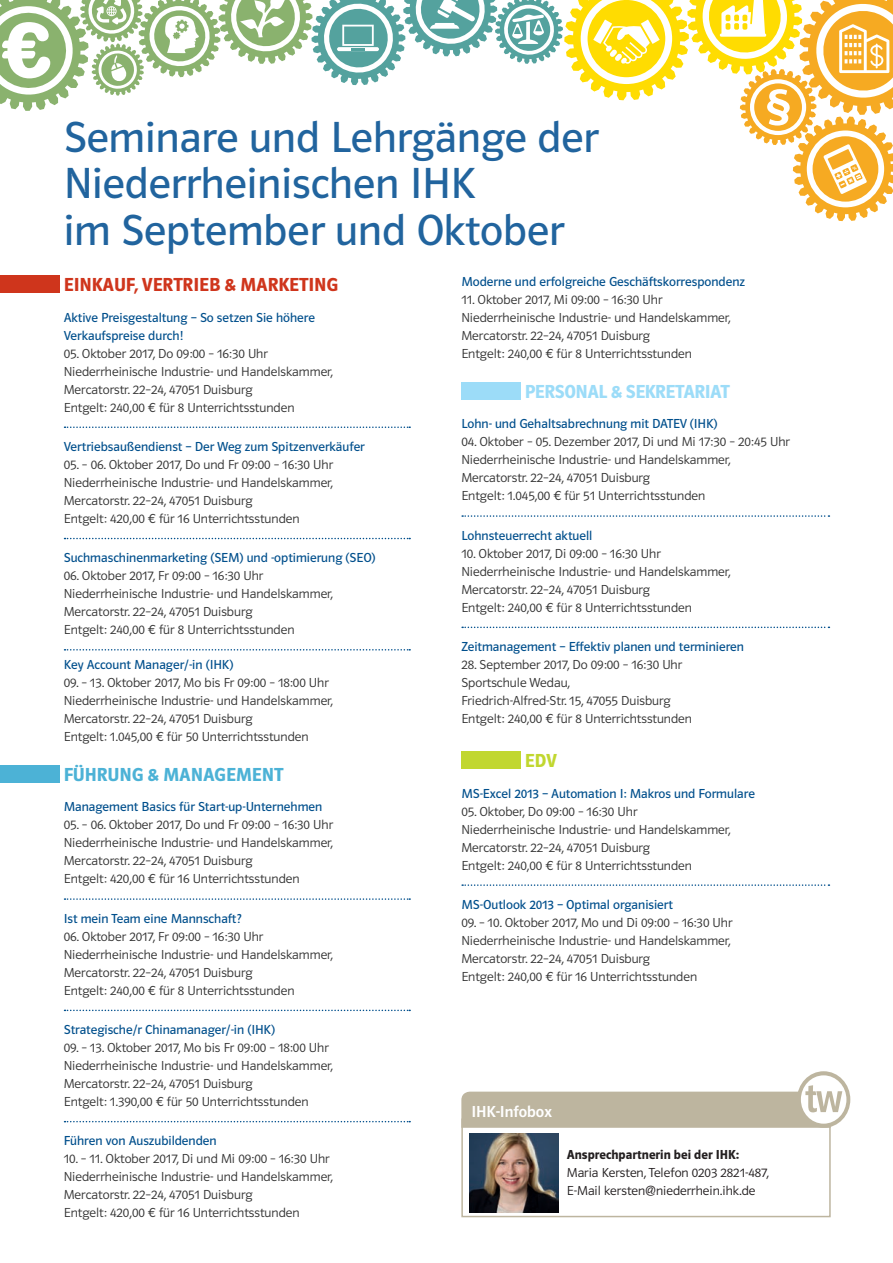
<style>
.page{position:relative;width:893px;height:1263px;background:#fff}
.page>*{position:absolute;margin:0;border:0;box-sizing:border-box;transform-origin:0 0}
.t1{font:45px/46.5px "Polo 11 K Buch";color:#21649e}
.t2{font:19.5px "Polo 11 K Hfett";color:#cf351c}
.t3{font:19.5px "Polo 11 K Hfett";letter-spacing:-.02em;color:#9cdcf8}
.t4{font:19.5px "Polo 11 K Hfett";color:#4cb2d6}
.t5{font:19.5px "Polo 11 K Hfett";color:#c1d72f}
.t6{font:16.5px "Polo 22 K Krftg";color:#fff}
.t7{font:13.5px/18px "Polo 11 K Leicht";color:#333}
.t8{font:13.5px/18px "Polo 11 K Buch";color:#004f8c}
.t9{font:13.5px/18px "Polo 11 K Leicht";color:#231f20}
.s1{font-family:"Polo 11 K Hfett"}
</style>
<div class="page">
<svg style="left:65px;top:426px;width:345px;height:2px"></svg>
<svg style="left:65px;top:538px;width:345px;height:1px"></svg>
<svg style="left:65px;top:649px;width:345px;height:1px"></svg>
<svg style="left:65px;top:898px;width:345px;height:2px"></svg>
<svg style="left:65px;top:1010px;width:345px;height:1px"></svg>
<svg style="left:65px;top:1121px;width:345px;height:1px"></svg>
<img style="left:469px;top:1133px;width:89px;height:79px">
<div style="left:461px;top:1118px;width:370px;height:99px;border:2px solid #bdb59f"></div>
<svg style="left:461px;top:1071px;width:389px;height:57px"></svg>
<div style="left:0;top:276px;width:60px;height:17px;background:#cf351c"></div>
<div style="left:0;top:765px;width:60px;height:17px;background:#4cb2d6"></div>
<svg style="left:462px;top:515px;width:367px;height:2px"></svg>
<svg style="left:462px;top:627px;width:367px;height:1px"></svg>
<svg style="left:462px;top:884px;width:367px;height:2px"></svg>
<div style="left:461px;top:383px;width:60px;height:17px;background:#9cdcf8"></div>
<div style="left:461px;top:752px;width:60px;height:17px;background:#c1d72f"></div>
<svg style="left:0;top:0;width:893px;height:221px"></svg>
<p class="t1" style="left:64px;top:118px;width:536px">Seminare und Lehrgänge der<br>Niederrheinischen IHK<br>im September und Oktober</p>
<p class="t8" style="left:461px;top:274px;width:285px">Moderne und erfolgreiche Geschäftskorrespondenz</p>
<p class="t7" style="left:461px;top:292px;width:271px">11. Oktober 2017, Mi 09:00 – 16:30 Uhr Niederrheinische Industrie- und Handelskammer, Mercatorstr. 22–24, 47051 Duisburg<br>Entgelt: 240,00 € für 8 Unterrichtsstunden</p>
<p class="t3" style="left:525px;top:385px;width:206px">PERSONAL &amp; SEKRETARIAT</p>
<p class="t8" style="left:461px;top:416px;width:258px">Lohn- und Gehaltsabrechnung mit DATEV (IHK)</p>
<p class="t7" style="left:461px;top:434px;width:330px">04. Oktober – 05. Dezember 2017, Di und Mi 17:30 – 20:45 Uhr Niederrheinische Industrie- und Handelskammer, Mercatorstr. 22–24, 47051 Duisburg<br>Entgelt: 1.045,00 € für 51 Unterrichtsstunden</p>
<p class="t8" style="left:461px;top:527px;width:133px">Lohnsteuerrecht aktuell</p>
<p class="t7" style="left:461px;top:545px;width:271px">10. Oktober 2017, Di 09:00 – 16:30 Uhr Niederrheinische Industrie- und Handelskammer, Mercatorstr. 22–24, 47051 Duisburg<br>Entgelt: 240,00 € für 8 Unterrichtsstunden</p>
<p class="t8" style="left:461px;top:639px;width:284px">Zeitmanagement – Effektiv planen und terminieren</p>
<p class="t7" style="left:461px;top:657px;width:232px">28. September 2017, Do 09:00 – 16:30 Uhr Sportschule Wedau,<br>Friedrich-Alfred-Str. 15, 47055 Duisburg Entgelt: 240,00 € für 8 Unterrichtsstunden</p>
<p class="t5" style="left:525px;top:754px;width:33px">EDV</p>
<p class="t8" style="left:461px;top:785px;width:295px">MS-Excel 2013 – Automation I: Makros und Formulare</p>
<p class="t7" style="left:461px;top:803px;width:271px">05. Oktober, Do 09:00 – 16:30 Uhr Niederrheinische Industrie- und Handelskammer, Mercatorstr. 22–24, 47051 Duisburg<br>Entgelt: 240,00 € für 8 Unterrichtsstunden</p>
<p class="t8" style="left:461px;top:897px;width:213px">MS-Outlook 2013 – Optimal organisiert</p>
<p class="t7" style="left:461px;top:914px;width:273px">09. – 10. Oktober 2017, Mo und Di 09:00 – 16:30 Uhr Niederrheinische Industrie- und Handelskammer, Mercatorstr. 22–24, 47051 Duisburg<br>Entgelt: 240,00 € für 16 Unterrichtsstunden</p>
<p class="t2" style="left:64px;top:278px;width:276px">EINKAUF, VERTRIEB &amp; MARKETING</p>
<p class="t8" style="left:64px;top:309px;width:253px">Aktive Preisgestaltung – So setzen Sie höhere<br>Verkaufspreise durch!</p>
<p class="t7" style="left:64px;top:345px;width:271px">05. Oktober 2017, Do 09:00 – 16:30 Uhr Niederrheinische Industrie- und Handelskammer, Mercatorstr. 22–24, 47051 Duisburg<br>Entgelt: 240,00 € für 8 Unterrichtsstunden</p>
<p class="t8" style="left:64px;top:439px;width:303px">Vertriebsaußendienst – Der Weg zum Spitzenverkäufer</p>
<p class="t7" style="left:64px;top:457px;width:271px">05. – 06. Oktober 2017, Do und Fr 09:00 – 16:30 Uhr Niederrheinische Industrie- und Handelskammer, Mercatorstr. 22–24, 47051 Duisburg<br>Entgelt: 420,00 € für 16 Unterrichtsstunden</p>
<p class="t8" style="left:64px;top:550px;width:313px">Suchmaschinenmarketing (SEM) und -optimierung (SEO)</p>
<p class="t7" style="left:64px;top:568px;width:271px">06. Oktober 2017, Fr 09:00 – 16:30 Uhr Niederrheinische Industrie- und Handelskammer, Mercatorstr. 22–24, 47051 Duisburg<br>Entgelt: 240,00 € für 8 Unterrichtsstunden</p>
<p class="t8" style="left:64px;top:657px;width:171px">Key Account Manager/-in (IHK)</p>
<p class="t7" style="left:64px;top:675px;width:271px">09. – 13. Oktober 2017, Mo bis Fr 09:00 – 18:00 Uhr Niederrheinische Industrie- und Handelskammer, Mercatorstr. 22–24, 47051 Duisburg<br>Entgelt: 1.045,00 € für 50 Unterrichtsstunden</p>
<p class="t4" style="left:64px;top:768px;width:221px">FÜHRUNG &amp; MANAGEMENT</p>
<p class="t8" style="left:64px;top:799px;width:260px">Management Basics für Start-up-Unternehmen</p>
<p class="t7" style="left:64px;top:817px;width:271px">05. – 06. Oktober 2017, Do und Fr 09:00 – 16:30 Uhr Niederrheinische Industrie- und Handelskammer, Mercatorstr. 22–24, 47051 Duisburg<br>Entgelt: 420,00 € für 16 Unterrichtsstunden</p>
<p class="t8" style="left:64px;top:910px;width:179px">Ist mein Team eine Mannschaft?</p>
<p class="t7" style="left:64px;top:928px;width:271px">06. Oktober 2017, Fr 09:00 – 16:30 Uhr Niederrheinische Industrie- und Handelskammer, Mercatorstr. 22–24, 47051 Duisburg<br>Entgelt: 240,00 € für 8 Unterrichtsstunden</p>
<p class="t8" style="left:64px;top:1022px;width:213px">Strategische/r Chinamanager/-in (IHK)</p>
<p class="t7" style="left:64px;top:1040px;width:271px">09. – 13. Oktober 2017, Mo bis Fr 09:00 – 18:00 Uhr Niederrheinische Industrie- und Handelskammer, Mercatorstr. 22–24, 47051 Duisburg<br>Entgelt: 1.390,00 € für 50 Unterrichtsstunden</p>
<p class="t8" style="left:64px;top:1133px;width:154px">Führen von Auszubildenden</p>
<p class="t7" style="left:64px;top:1151px;width:271px">10. – 11. Oktober 2017, Di und Mi 09:00 – 16:30 Uhr Niederrheinische Industrie- und Handelskammer, Mercatorstr. 22–24, 47051 Duisburg<br>Entgelt: 420,00 € für 16 Unterrichtsstunden</p>
<p class="t9" style="left:567px;top:1147px;width:204px"><span class="s1">Ansprechpartnerin bei der IHK:<br></span>Maria Kersten, Telefon 0203 2821-487,<br>E-Mail kersten@niederrhein.ihk.de</p>
<p class="t6" style="left:471px;top:1102px;width:82px">IHK-Infobox</p>
</div>
